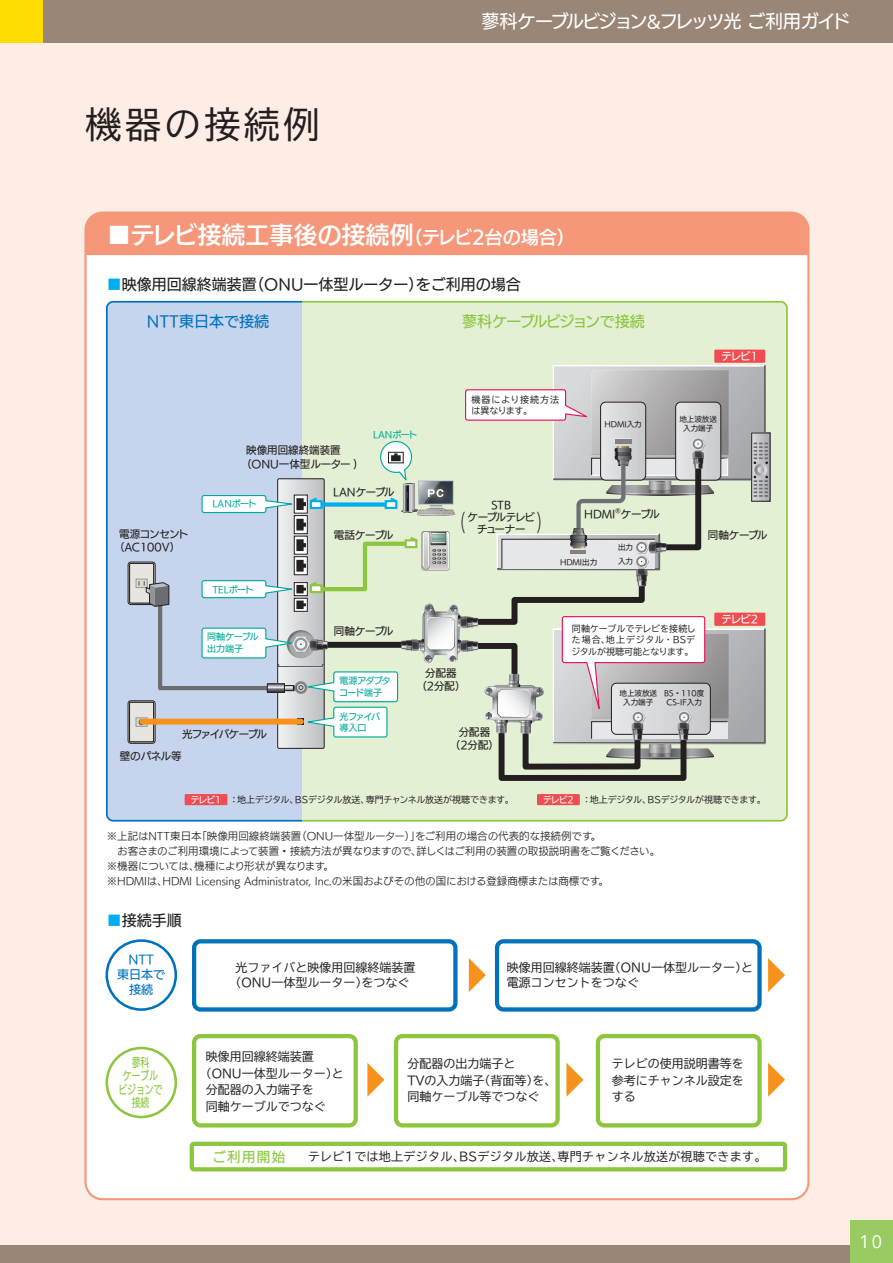
<style>
.page{position:relative;width:893px;height:1263px;background:#fdede5}
.page>*{position:absolute;margin:0;border:0;box-sizing:border-box;transform-origin:0 0}
.t1{font:36px "TBUD Go Std";letter-spacing:.1em;color:#231f20}
.t2{font:24px "UD Kakugo Large Pr 6 N DB";color:#fff}
.t3{font:22.5px "TBUD Go Std";color:#231f20;scale:.5 1}
.t4{font:18px "UD Kakugo Large Pr 6 N M";letter-spacing:-.09em;color:#fff}
.t5{font:18px "Open Sans";color:#fff}
.t6{font:15px "UD Kakugo Large Pr 6 N M";color:#231f20}
.t7{font:15px "UD Kakugo Large Pr 6 N M";letter-spacing:-.055em;color:#8bc63e}
.t8{font:15px "UD Kakugo Large Pr 6 N M";color:#0072bc}
.t9{font:13.5px "UD Kakugo Large Pr 6 N M";letter-spacing:.1em;color:#8bc63e}
.t10{font:12px/16.5px "TBUD Go Std";color:#231f20}
.t11{font:12px "TBUD Go Std";letter-spacing:.025em;color:#231f20}
.t12{font:12px/13.5px "UD Kakugo Large Pr 6 N M";color:#8bc63e;text-align:center;scale:.73 1}
.t13{font:12px/15px "UD Kakugo Large Pr 6 N M";color:#0072bc;text-align:center}
.t14{font:10.5px/15px "UD Kakugo Small Pr 6 N R";color:#231f20}
.t15{font:10.5px/13.5px "UD Kakugo Large Pr 6 N M";letter-spacing:-.02em;color:#231f20;text-align:center}
.t16{font:10.5px/13.5px "UD Kakugo Large Pr 6 N M";color:#231f20}
.t17{font:10.5px/12px "UD Kakugo Large Pr 6 N M";letter-spacing:-.075em;color:#231f20;text-align:center}
.t18{font:10.5px "UD Kakugo Large Pr 6 N M";letter-spacing:-.125em;color:#231f20}
.t19{font:10.5px "UD Kakugo Large Pr 6 N M";letter-spacing:-.1em;color:#fff}
.t20{font:9px/11.2px "TBUD Go Std";letter-spacing:-.01em;color:#231f20;text-align:justify}
.t21{font:9px "UD Kakugo Large Pr 6 N M";letter-spacing:-.025em;color:#00a99d}
.t22{font:9px/11.2px "TBUD Go Std";letter-spacing:.055em;color:#231f20}
.t23{font:9px/11.2px "UD Kakugo Large Pr 6 N M";letter-spacing:-.05em;color:#00a99d}
.t24{font:9px/11.2px "UD Kakugo Large Pr 6 N M";color:#00a99d}
.t25{font:9px/11.2px "UD Kakugo Large Pr 6 N M";letter-spacing:-.095em;color:#00a99d}
.t26{font:8.85px "UD Kakugo Large Pr 6 N M";letter-spacing:-.1em;color:#fff}
.t27{font:7.5px/9px "UD Kakugo Large Pr 6 N M";color:#231f20;text-align:center}
.s1{font-size:18px}
.s2{color:#00aeef}
</style>
<div class="page">
<div style="left:0;top:0;width:893px;height:43px;background:#998676"></div>
<div style="left:0;top:1246px;width:893px;height:17px;background:#998676"></div>
<div style="left:850px;top:1220px;width:43px;height:43px;background:#98cc63"></div>
<div style="left:0;top:0;width:43px;height:43px;background:#ffdc01"></div>
<div style="left:86px;top:213px;width:722px;height:986px;background:#fff;border-radius:17px"></div>
<div style="left:87px;top:213px;width:721px;height:42px;background:#f6977a"></div>
<svg style="left:105px;top:300px;width:195px;height:522px;background:#bdd0ea"></svg>
<svg style="left:300px;top:300px;width:488px;height:522px;background:#e0edcd"></svg>
<div style="left:192px;top:1034px;width:166px;height:93px;border:4px solid #8bc63e;border-radius:6px"></div>
<div style="left:394px;top:1034px;width:166px;height:93px;border:4px solid #8bc63e;border-radius:6px"></div>
<div style="left:596px;top:1034px;width:166px;height:93px;border:4px solid #8bc63e;border-radius:6px"></div>
<div style="left:192px;top:939px;width:265px;height:72px;border:4px solid #0072bc;border-radius:6px"></div>
<div style="left:495px;top:939px;width:267px;height:72px;border:4px solid #0072bc;border-radius:6px"></div>
<div style="left:106px;top:939px;width:71px;height:72px;border:3px solid #0072bc;border-radius:50%"></div>
<div style="left:106px;top:1047px;width:71px;height:71px;border:3px solid #8bc63e;border-radius:50%"></div>
<svg style="left:469px;top:958px;width:17px;height:34px"></svg>
<svg style="left:768px;top:958px;width:17px;height:34px"></svg>
<svg style="left:367px;top:1063px;width:17px;height:34px"></svg>
<svg style="left:566px;top:1063px;width:17px;height:34px"></svg>
<svg style="left:768px;top:1063px;width:17px;height:34px"></svg>
<svg style="left:190px;top:1142px;width:597px;height:29px"></svg>
<div style="left:714px;top:350px;width:51px;height:13px;background:#ef4d52"></div>
<div style="left:185px;top:794px;width:42px;height:11px;background:#ef4d52"></div>
<div style="left:537px;top:794px;width:43px;height:11px;background:#ef4d52"></div>
<svg style="left:128px;top:364px;width:640px;height:420px;background:#cdd5cf"></svg>
<div style="left:615px;top:439px;width:17px;height:5px;background:#808285"></div>
<div style="left:570px;top:550px;width:17px;height:5px;background:#e6e7e9"></div>
<hr style="left:570px;top:550px;width:16px;height:4px;background:#808285">
<h1 class="t1" style="left:86px;top:95px;width:235px">機器の接続例</h1>
<h3 class="t4" style="left:482px;top:12px;width:370px">蓼科ケーブルビジョン&amp;フレッツ光 ご利用ガイド</h3>
<h2 class="t2" style="left:107px;top:221px;width:469px">■テレビ接続工事後の接続例<span class="s1">（テレビ2台の場合）</span></h2>
<h3 class="t6" style="left:107px;top:276px;width:416px"><span class="s2">■</span>映像用回線終端装置（ONU一体型ルーター）をご利用の場合</h3>
<h3 class="t8" style="left:147px;top:313px;width:124px">NTT東日本で接続</h3>
<h3 class="t7" style="left:462px;top:313px;width:184px">蓼科ケーブルビジョンで接続</h3>
<p class="t15" style="left:114px;top:527px;width:76px;text-align:left;text-indent:5px">電源コンセント（AC100V）</p>
<p class="t16" style="left:241px;top:444px;width:118px;text-indent:5px">映像用回線終端装置（ONU一体型ルーター )</p>
<p class="t21" style="left:373px;top:429px;width:46px">LANポート</p>
<p class="t21" style="left:212px;top:499px;width:46px">LANポート</p>
<p class="t21" style="left:212px;top:584px;width:43px">TELポート</p>
<p class="t15" style="left:333px;top:486px;width:63px">LANケーブル</p>
<p class="t15" style="left:334px;top:529px;width:61px">電話ケーブル</p>
<p class="t22" style="left:471px;top:394px;width:89px">機器により接続方法は異なります。</p>
<p class="t27" style="left:604px;top:420px;width:39px">HDMI入力</p>
<p class="t17" style="left:467px;top:499px;width:69px">STB<br>ケーブルテレビチューナー</p>
<h3 class="t3" style="left:454px;top:504px;width:24px">（</h3>
<h3 class="t3" style="left:537px;top:504px;width:24px">）</h3>
<p class="t15" style="left:584px;top:508px;width:77px">HDMI<sup>®</sup>ケーブル</p>
<p class="t27" style="left:560px;top:558px;width:39px">HDMI出力</p>
<p class="t27" style="left:618px;top:540px;width:16px;line-height:14.2px;text-align:left">出力入力</p>
<p class="t19" style="left:721px;top:350px;width:38px">テレビ1</p>
<p class="t27" style="left:679px;top:415px;width:39px">地上波放送入力端子</p>
<p class="t15" style="left:708px;top:529px;width:61px">同軸ケーブル</p>
<p class="t24" style="left:207px;top:632px;width:53px">同軸ケーブル出力端子</p>
<p class="t18" style="left:182px;top:728px;width:87px">光ファイバケーブル</p>
<p class="t15" style="left:120px;top:749px;width:63px">壁のパネル等</p>
<p class="t15" style="left:334px;top:624px;width:61px">同軸ケーブル</p>
<p class="t23" style="left:339px;top:675px;width:53px">電源アダプタコード端子</p>
<p class="t25" style="left:340px;top:711px;width:42px">光ファイバ導入口</p>
<p class="t15" style="left:416px;top:666px;width:51px">分配器（2分配）</p>
<p class="t15" style="left:450px;top:725px;width:51px">分配器（2分配）</p>
<p class="t20" style="left:571px;top:623px;width:126px">同軸ケーブルでテレビを接続した場合、地上デジタル・BSデジタルが視聴可能となります。</p>
<p class="t27" style="left:619px;top:689px;width:39px">地上波放送入力端子</p>
<p class="t27" style="left:664px;top:689px;width:41px">BS・110度<br>CS-IF入力</p>
<p class="t19" style="left:721px;top:613px;width:38px">テレビ2</p>
<p class="t26" style="left:191px;top:794px;width:32px">テレビ1</p>
<p class="t26" style="left:543px;top:794px;width:32px">テレビ2</p>
<p class="t20" style="left:229px;top:794px;width:286px">：地上デジタル、BSデジタル放送、専門チャンネル放送が視聴できます。</p>
<p class="t20" style="left:582px;top:794px;width:185px">：地上デジタル、BSデジタルが視聴できます。</p>
<p class="t14" style="left:107px;top:829px;width:555px">※上記はNTT東日本「映像用回線終端装置（ONU一体型ルーター）」をご利用の場合の代表的な接続例です。<br>　お客さまのご利用環境によって装置・接続方法が異なりますので、詳しくはご利用の装置の取扱説明書をご覧ください。※機器については、機種により形状が異なります。<br>※HDMIは、HDMI Licensing Administrator, Inc.の米国およびその他の国における登録商標または商標です。</p>
<h3 class="t6" style="left:107px;top:912px;width:76px"><span class="s2">■</span>接続手順</h3>
<p class="t13" style="left:117px;top:952px;width:49px">NTT<br>東日本で接続</p>
<p class="t12" style="left:119px;top:1056px;width:62px">蓼科<br>ケーブルビジョンで接続</p>
<p class="t10" style="left:229px;top:960px;width:187px;line-height:15px;text-align:center">光ファイバと映像用回線終端装置（ONU一体型ルーター）をつなぐ</p>
<p class="t10" style="left:507px;top:960px;width:247px;line-height:15px">映像用回線終端装置（ONU一体型ルーター）と電源コンセントをつなぐ</p>
<p class="t10" style="left:206px;top:1048px;width:109px">映像用回線終端装置</p>
<p class="t10" style="left:200px;top:1065px;width:145px">（ONU一体型ルーター）と</p>
<p class="t10" style="left:206px;top:1081px;width:109px">分配器の入力端子を</p>
<p class="t10" style="left:206px;top:1098px;width:121px">同軸ケーブルでつなぐ</p>
<p class="t11" style="left:308px;top:1147px;width:460px">テレビ1では地上デジタル、BSデジタル放送、専門チャンネル放送が視聴できます。</p>
<p class="t10" style="left:407px;top:1055px;width:150px">分配器の出力端子と<br>TVの入力端子（背面等）を、同軸ケーブル等でつなぐ</p>
<p class="t10" style="left:612px;top:1055px;width:133px;text-align:justify">テレビの使用説明書等を参考にチャンネル設定をする</p>
<p class="t9" style="left:212px;top:1149px;width:74px">ご利用開始</p>
<h3 class="t5" style="left:860px;top:1229px;width:24px">10</h3>
</div>
